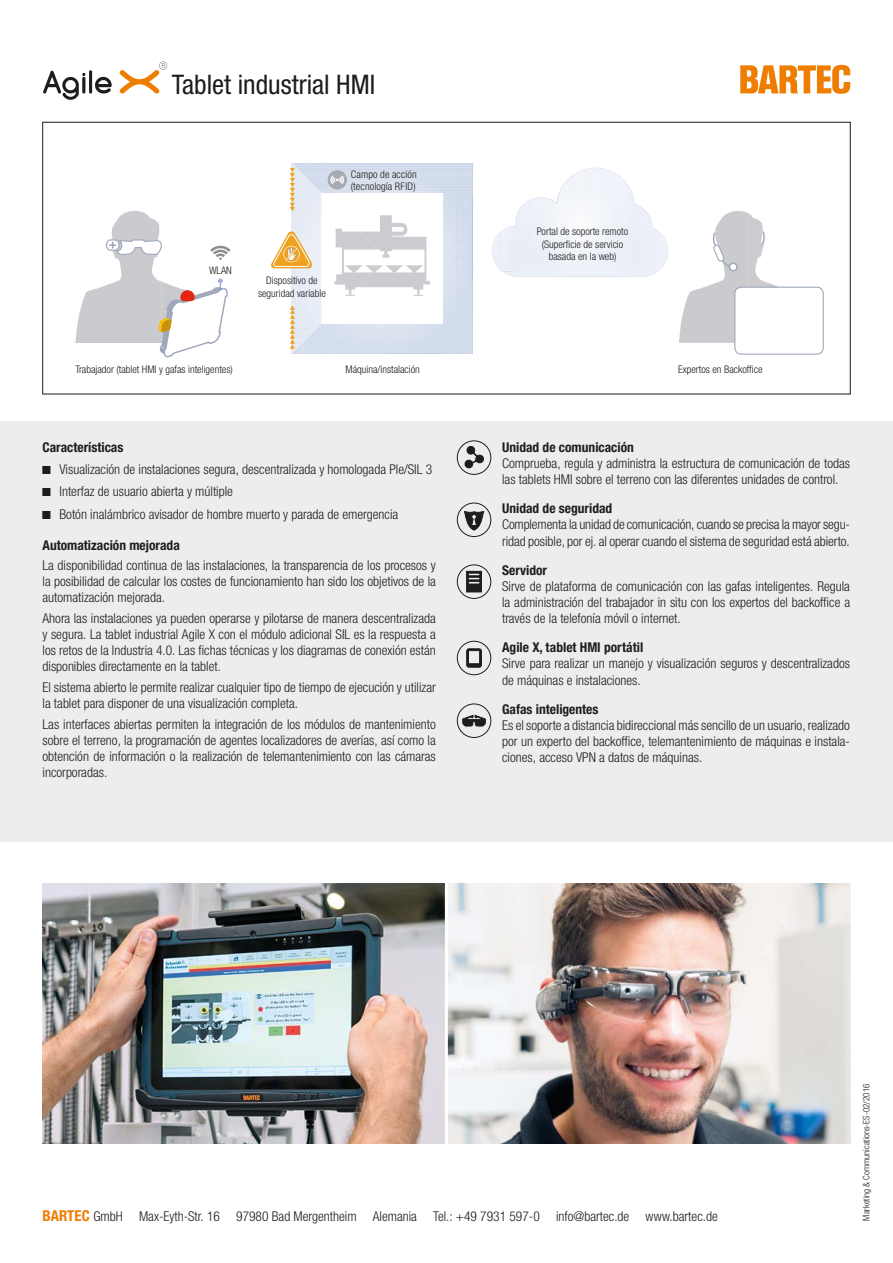
<style>
.page{position:relative;width:893px;height:1263px;background:#fff}
.page>*{position:absolute;margin:0;border:0;box-sizing:border-box;transform-origin:0 0}
.t1{font:condensed 27px "Helvetica Neue LTW1 G";color:#1d1d1b}
.t2{font:300 condensed 13.5px/16.2px "Helvetica Neue LTW1 G";color:#1d1d1b}
.t3{font:700 condensed 13.5px "Helvetica Neue LTW1 G";color:#1d1d1b}
.t4{font:300 condensed 10.5px/12.6px "Helvetica Neue LTW1 G";color:#1d1d1b;text-align:center}
.t5{font:300 condensed 9px "Helvetica Neue LTW1 G";color:#1d1d1b}
.s1{font-weight:700;font-size:15px;color:#ef7d00}
</style>
<div class="page">
<img style="left:448px;top:884px;width:402px;height:259px">
<img style="left:43px;top:884px;width:402px;height:259px">
<div style="left:0;top:421px;width:893px;height:421px;background:#ededed"></div>
<svg style="left:740px;top:65px;width:110px;height:29px"></svg>
<img style="left:75px;top:293px;width:11px;height:50px">
<img style="left:111px;top:211px;width:49px;height:71px">
<div style="left:106px;top:239px;width:14px;height:12px;border:1px solid #9ea8ba;border-radius:4px"></div>
<svg style="left:109px;top:239px;width:53px;height:17px"></svg>
<svg style="left:210px;top:246px;width:21px;height:14px"></svg>
<svg style="left:158px;top:278px;width:70px;height:79px"></svg>
<img style="left:502px;top:231px;width:1px;height:40px">
<img style="left:657px;top:231px;width:1px;height:40px">
<img style="left:570px;top:168px;width:51px;height:10px">
<svg style="left:562px;top:177px;width:8px;height:11px"></svg>
<svg style="left:621px;top:177px;width:9px;height:11px"></svg>
<img style="left:533px;top:187px;width:29px;height:17px">
<img style="left:629px;top:187px;width:8px;height:18px">
<svg style="left:521px;top:198px;width:12px;height:9px"></svg>
<svg style="left:637px;top:205px;width:10px;height:9px"></svg>
<img style="left:513px;top:207px;width:8px;height:20px">
<img style="left:647px;top:213px;width:11px;height:18px">
<svg style="left:502px;top:226px;width:11px;height:5px"></svg>
<img style="left:312px;top:353px;width:150px;height:1px">
<img style="left:462px;top:164px;width:11px;height:190px">
<img style="left:291px;top:163px;width:21px;height:191px">
<img style="left:312px;top:183px;width:10px;height:151px">
<svg style="left:321px;top:193px;width:109px;height:131px"></svg>
<img style="left:327px;top:170px;width:20px;height:20px">
<svg style="left:331px;top:176px;width:13px;height:8px"></svg>
<svg style="left:271px;top:230px;width:42px;height:38px"></svg>
<svg style="left:290px;top:306px;width:13px;height:47px"></svg>
<svg style="left:290px;top:163px;width:5px;height:48px"></svg>
<img style="left:679px;top:282px;width:70px;height:61px">
<img style="left:715px;top:211px;width:34px;height:71px">
<div style="left:735px;top:287px;width:88px;height:67px;background:#fff;border-radius:6px"></div>
<div style="left:734px;top:287px;width:90px;height:68px;border:1px solid #9ea8ba;border-radius:6px"></div>
<div style="left:729px;top:263px;width:8px;height:8px;background:#fff;border-radius:50%"></div>
<div style="left:729px;top:263px;width:9px;height:8px;border:1px solid #9ea8ba;border-radius:50%"></div>
<svg style="left:712px;top:232px;width:21px;height:36px"></svg>
<svg style="left:749px;top:214px;width:56px;height:75px"></svg>
<div style="left:457px;top:641px;width:34px;height:34px;border:1px solid #1d1d1b;border-radius:50%"></div>
<svg style="left:466px;top:648px;width:16px;height:19px"></svg>
<div style="left:457px;top:704px;width:34px;height:34px;border:1px solid #1d1d1b;border-radius:50%"></div>
<svg style="left:462px;top:715px;width:23px;height:11px"></svg>
<div style="left:457px;top:503px;width:34px;height:34px;border:1px solid #1d1d1b;border-radius:50%"></div>
<svg style="left:464px;top:511px;width:20px;height:19px"></svg>
<svg style="left:465px;top:446px;width:19px;height:22px"></svg>
<div style="left:457px;top:441px;width:34px;height:33px;border:1px solid #1d1d1b;border-radius:50%"></div>
<div style="left:457px;top:565px;width:34px;height:34px;border:1px solid #1d1d1b;border-radius:50%"></div>
<svg style="left:466px;top:571px;width:16px;height:21px"></svg>
<svg style="left:43px;top:70px;width:69px;height:30px"></svg>
<svg style="left:120px;top:61px;width:47px;height:32px"></svg>
<h1 class="t1" style="left:172px;top:68px;width:205px">Tablet industrial HMI</h1>
<p class="t4" style="left:351px;top:168px;width:68px;text-align:left">Campo de acción (tecnología RFID)</p>
<p class="t4" style="left:209px;top:264px;width:24px">WLAN</p>
<p class="t4" style="left:258px;top:274px;width:69px">Dispositivo de seguridad variable</p>
<p class="t4" style="left:537px;top:225px;width:93px">Portal de soporte remoto (Superficie de servicio basada en la web)</p>
<p class="t4" style="left:75px;top:363px;width:159px">Trabajador (tablet HMI y gafas inteligentes)</p>
<p class="t4" style="left:345px;top:363px;width:76px">Máquina/instalación</p>
<p class="t4" style="left:678px;top:363px;width:86px">Expertos en Backoffice</p>
<p class="t3" style="left:43px;top:439px;width:82px">Características</p>
<p class="t2" style="left:60px;top:458px;width:374px;line-height:22.2px">Visualización de instalaciones segura, descentralizada y homologada Ple/SIL 3<br>Interfaz de usuario abierta y múltiple<br>Botón inalámbrico avisador de hombre muerto y parada de emergencia</p>
<p class="t3" style="left:43px;top:537px;width:139px">Automatización mejorada</p>
<p class="t2" style="left:43px;top:557px;width:395px;text-align:justify">La disponibilidad continua de las instalaciones, la transparencia de los procesos y la posibilidad de calcular los costes de funcionamiento han sido los objetivos de la automatización mejorada.</p>
<p class="t2" style="left:43px;top:610px;width:395px;text-align:justify">Ahora las instalaciones ya pueden operarse y pilotarse de manera descentralizada y segura. La tablet industrial Agile X con el módulo adicional SIL es la respuesta a los retos de la Industria 4.0. Las fichas técnicas y los diagramas de conexión están disponibles directamente en la tablet.</p>
<p class="t2" style="left:43px;top:679px;width:395px">El sistema abierto le permite realizar cualquier tipo de tiempo de ejecución y utilizar la tablet para disponer de una visualización completa.</p>
<p class="t2" style="left:43px;top:716px;width:395px;text-align:justify">Las interfaces abiertas permiten la integración de los módulos de mantenimiento sobre el terreno, la programación de agentes localizadores de averías, así como la obtención de información o la realización de telemantenimiento con las cámaras incorporadas.</p>
<p class="t3" style="left:502px;top:439px;width:133px">Unidad de comunicación</p>
<p class="t2" style="left:502px;top:455px;width:349px">Comprueba, regula y administra la estructura de comunicación de todas las tablets HMI sobre el terreno con las diferentes unidades de control.</p>
<p class="t3" style="left:502px;top:500px;width:112px">Unidad de seguridad</p>
<p class="t2" style="left:502px;top:517px;width:349px">Complementa la unidad de comunicación, cuando se precisa la mayor segu&shy;ridad posible, por ej. al operar cuando el sistema de seguridad está abierto.</p>
<p class="t3" style="left:502px;top:562px;width:46px">Servidor</p>
<p class="t2" style="left:502px;top:578px;width:349px;text-align:justify">Sirve de plataforma de comunicación con las gafas inteligentes. Regula la administración del trabajador in situ con los expertos del backoffice a través de la telefonía móvil o internet.</p>
<p class="t3" style="left:502px;top:639px;width:143px">Agile X, tablet HMI portátil</p>
<p class="t2" style="left:502px;top:656px;width:349px">Sirve para realizar un manejo y visualización seguros y descentralizados de máquinas e instalaciones.</p>
<p class="t3" style="left:502px;top:701px;width:98px">Gafas inteligentes</p>
<p class="t2" style="left:502px;top:717px;width:349px;text-align:justify">Es el soporte a distancia bidireccional más sencillo de un usuario, realizado por un experto del backoffice, telemantenimiento de máquinas e instala&shy;ciones, acceso VPN a datos de máquinas.</p>
<p class="t2" style="left:43px;top:1208px;width:677px"><span class="s1">BARTEC</span> GmbH Max-Eyth-Str. 16 97980 Bad Mergentheim Alemania Tel.: +49 7931 597-0 info@bartec.de www.bartec.de</p>
<p class="t5" style="left:861px;top:1220px;width:138px;rotate:-90deg">Marketing &amp; Communications-ES-02/2016</p>
</div>
